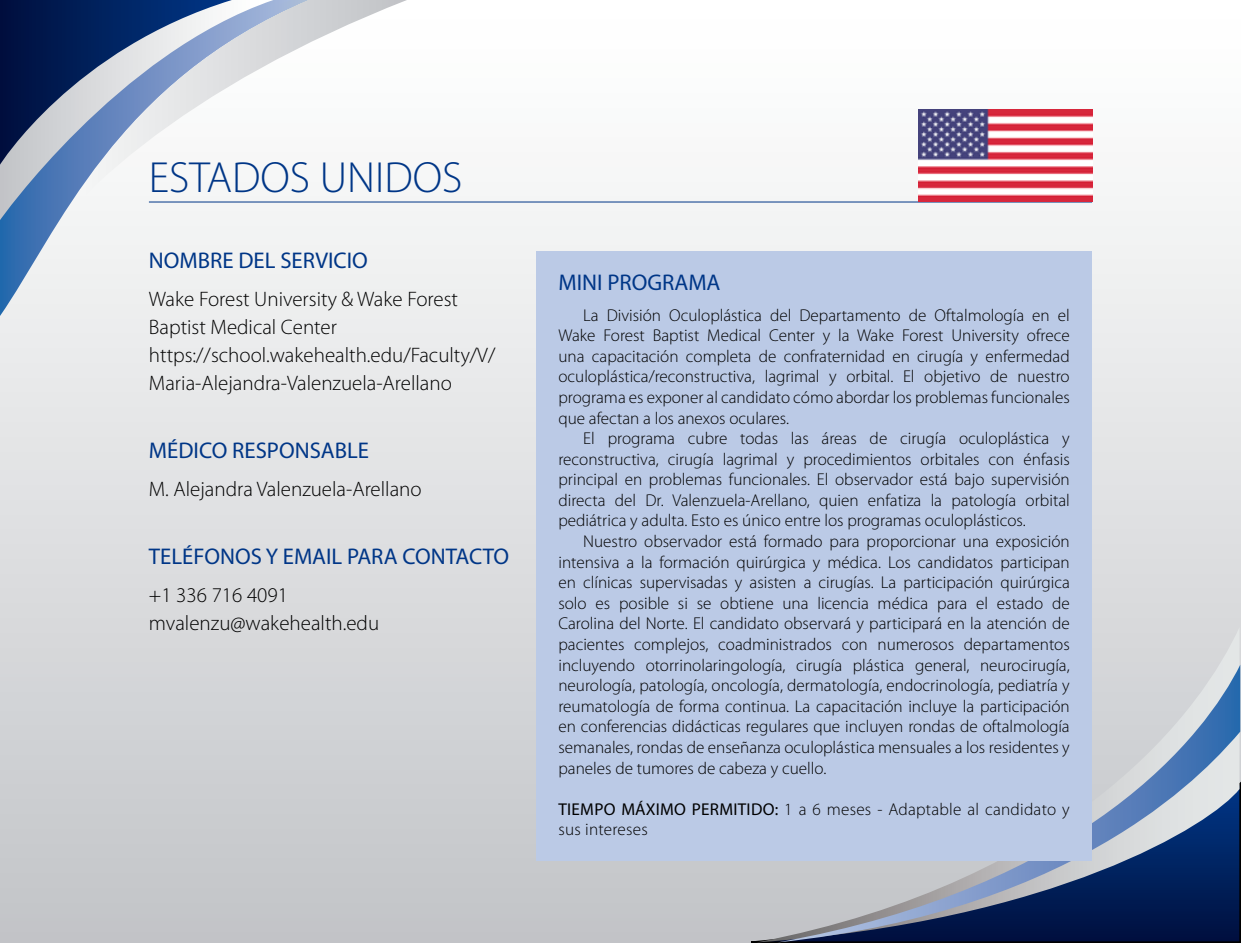
<style>
.page{position:relative;width:1241px;height:943px;background:#fff}
.page>*{position:absolute;margin:0;border:0;box-sizing:border-box;transform-origin:0 0}
.t1{font:300 43.75px "Myriad Pro";color:#003687}
.t2{font:22.75px "Myriad Pro";color:#003687}
.t3{font:300 21px/28px "Myriad Pro";color:#000}
.t4{font:300 17.15px/20.7px "Myriad Pro";color:#000;text-align:justify}
.s1{font-weight:400}
</style>
<div class="page">
<div style="left:0;top:0;width:1240px;height:943px;background:linear-gradient(to bottom,#fff,#c2c4c8)"></div>
<svg style="left:756px;top:627px;width:483px;height:315px;background:#d1d3d5"></svg>
<svg style="left:777px;top:664px;width:462px;height:278px;background:#7584a0"></svg>
<div style="left:0;top:307px;width:309px;height:9px;background:#edeeee"></div>
<svg style="left:0;top:0;width:407px;height:307px"></svg>
<div style="left:536px;top:251px;width:555px;height:610px;background:#bbcae6"></div>
<hr style="left:149px;top:201px;width:942px;height:1px;background:#003687">
<img style="left:918px;top:110px;width:173px;height:91px">
<h1 class="t1" style="left:149px;top:151px;width:315px">ESTADOS UNIDOS</h1>
<h2 class="t2" style="left:149px;top:246px;width:220px">NOMBRE DEL SERVICIO</h2>
<p class="t3" style="left:149px;top:285px;width:348px">Wake Forest University &amp; Wake Forest Baptist Medical Center https://school.wakehealth.edu/Faculty/V/ Maria-Alejandra-Valenzuela-Arellano</p>
<h2 class="t2" style="left:149px;top:436px;width:222px">MÉDICO RESPONSABLE</h2>
<p class="t3" style="left:149px;top:474px;width:274px">M. Alejandra Valenzuela-Arellano</p>
<h2 class="t2" style="left:149px;top:542px;width:362px">TELÉFONOS Y EMAIL PARA CONTACTO</h2>
<p class="t3" style="left:149px;top:580px;width:232px">+1 336 716 4091 mvalenzu@wakehealth.edu</p>
<h2 class="t2" style="left:558px;top:268px;width:162px">MINI PROGRAMA</h2>
<p class="t4" style="left:558px;top:304px;width:512px;text-indent:25px">La División Oculoplástica del Departamento de Oftalmología en el Wake Forest Baptist Medical Center y la Wake Forest University ofrece una capacitación completa de confraternidad en cirugía y enfermedad oculoplástica/reconstructiva, lagrimal y orbital. El objetivo de nuestro programa es exponer al candidato cómo abordar los problemas funcionales que afectan a los anexos oculares.</p>
<p class="t4" style="left:558px;top:428px;width:512px;text-indent:25px">El programa cubre todas las áreas de cirugía oculoplástica y reconstructiva, cirugía lagrimal y procedimientos orbitales con énfasis principal en problemas funcionales. El observador está bajo supervisión directa del Dr. Valenzuela-Arellano, quien enfatiza la patología orbital pediátrica y adulta. Esto es único entre los programas oculoplásticos.</p>
<p class="t4" style="left:558px;top:531px;width:513px;text-indent:25px">Nuestro observador está formado para proporcionar una exposición intensiva a la formación quirúrgica y médica. Los candidatos participan en clínicas supervisadas y asisten a cirugías. La participación quirúrgica solo es posible si se obtiene una licencia médica para el estado de Carolina del Norte. El candidato observará y participará en la atención de pacientes complejos, coadministrados con numerosos departamentos incluyendo otorrinolaringología, cirugía plástica general, neurocirugía, neurología, patología, oncología, dermatología, endocrinología, pediatría y reumatología de forma continua. La capacitación incluye la participación en conferencias didácticas regulares que incluyen rondas de oftalmología semanales, rondas de enseñanza oculoplástica mensuales a los residentes y paneles de tumores de cabeza y cuello.</p>
<p class="t4" style="left:558px;top:798px;width:513px"><span class="s1">TIEMPO MÁXIMO PERMITIDO:</span> 1 a 6 meses - Adaptable al candidato y sus intereses</p>
</div>
